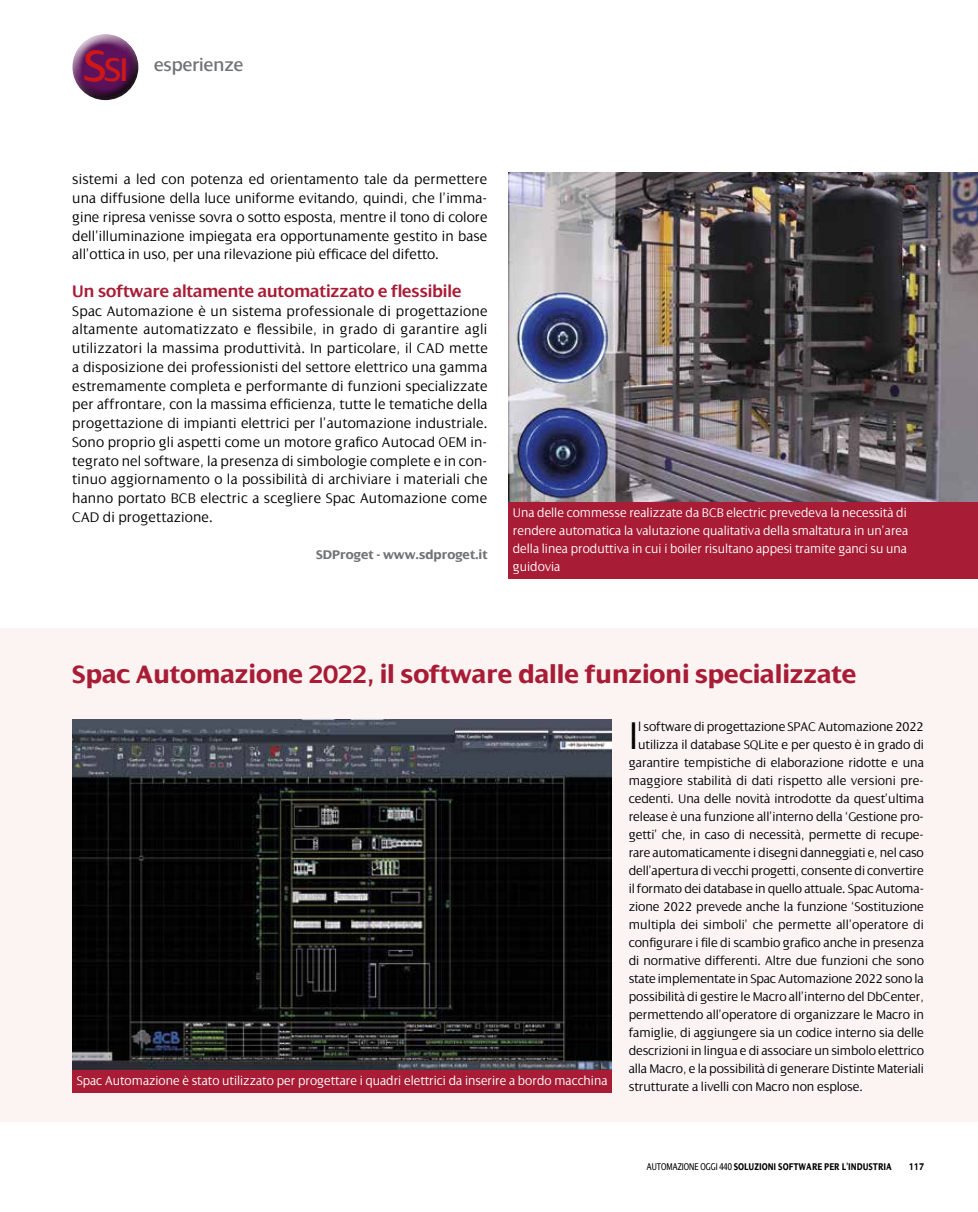
<style>
.page{position:relative;width:978px;height:1212px;background:#fff}
.page>*{position:absolute;margin:0;border:0;box-sizing:border-box;transform-origin:0 0}
.t1{font:300 41.7px "Dialog";color:#000}
.t2{font:700 27px "Dialog";color:#a81c35}
.t3{font:19.2px "Dialog";color:#717376}
.t4{font:600 18px "Dialog";color:#a81c35}
.t5{font:300 15px/18.8px "Dialog";letter-spacing:.005em;color:#000;text-align:justify}
.t6{font:300 13.5px "Dialog";letter-spacing:-.005em;color:#000}
.t7{font:300 13.5px/18px "Dialog";color:#fff;text-align:justify}
.t8{font:700 13.5px "Dialog";color:#717376}
.t9{font:700 condensed 10.5px "Dialog";color:#000}
.s1{font-size:47.1px;color:#cd1719}
.s2{font-size:35.4px;color:#cd1719}
.s3{font-weight:400}
</style>
<div class="page">
<div style="left:71px;top:34px;width:69px;height:47px;background:#fff;opacity:.75"></div>
<div style="left:71px;top:43px;width:69px;height:60px;background:#000;opacity:.75"></div>
<div style="left:0;top:628px;width:978px;height:494px;background:#fbf4f3"></div>
<img style="left:509px;top:172px;width:469px;height:330px">
<img style="left:72px;top:719px;width:540px;height:352px">
<div style="left:509px;top:502px;width:469px;height:76px;background:#a81c35"></div>
<div style="left:72px;top:1071px;width:540px;height:22px;background:#a81c35"></div>
<h3 class="t3" style="left:84px;top:54px;width:161px"><span class="s1">S</span><span class="s2">SI</span> esperienze</h3>
<p class="t5" style="left:72px;top:170px;width:417px">sistemi a led con potenza ed orientamento tale da permettere una diffusione della luce uniforme evitando, quindi, che l’imma&shy;gine ripresa venisse sovra o sotto esposta, mentre il tono di colore dell’illuminazione impiegata era opportunamente gestito in base all’ottica in uso, per una rilevazione più efficace del difetto.</p>
<h3 class="t4" style="left:72px;top:281px;width:391px">Un software altamente automatizzato e flessibile</h3>
<p class="t5" style="left:72px;top:302px;width:417px">Spac Automazione è un sistema professionale di progettazione altamente automatizzato e flessibile, in grado di garantire agli utilizzatori la massima produttività. In particolare, il CAD mette a disposizione dei professionisti del settore elettrico una gamma estremamente completa e performante di funzioni specializzate per affrontare, con la massima efficienza, tutte le tematiche della progettazione di impianti elettrici per l’automazione industriale.<br>Sono proprio gli aspetti come un motore grafico Autocad OEM in&shy;tegrato nel software, la presenza di simbologie complete e in con&shy;tinuo aggiornamento o la possibilità di archiviare i materiali che hanno portato BCB electric a scegliere Spac Automazione come CAD di progettazione.</p>
<p class="t8" style="left:316px;top:548px;width:173px">SDProget - www.sdproget.it</p>
<p class="t7" style="left:513px;top:503px;width:397px">Una delle commesse realizzate da BCB electric prevedeva la necessità di rendere automatica la valutazione qualitativa della smaltatura in un’area della linea produttiva in cui i boiler risultano appesi tramite ganci su una guidovia</p>
<h2 class="t2" style="left:72px;top:660px;width:786px">Spac Automazione 2022, il software dalle funzioni specializzate</h2>
<h1 class="t1" style="left:629px;top:713px;width:11px">I</h1>
<p class="t6" style="left:638px;top:719px;width:287px">l software di progettazione SPAC Automazione 2022</p>
<p class="t6" style="left:638px;top:737px;width:287px">utilizza il database SQLite e per questo è in grado di</p>
<p class="t6" style="left:629px;top:755px;width:297px">garantire tempistiche di elaborazione ridotte e una</p>
<p class="t6" style="left:629px;top:773px;width:297px">maggiore stabilità di dati rispetto alle versioni pre-</p>
<p class="t6" style="left:629px;top:791px;width:297px">cedenti. Una delle novità introdotte da quest’ultima</p>
<p class="t6" style="left:629px;top:809px;width:297px">release è una funzione all’interno della ‘Gestione pro-</p>
<p class="t6" style="left:629px;top:827px;width:297px">getti’ che, in caso di necessità, permette di recupe-</p>
<p class="t6" style="left:629px;top:845px;width:297px">rare automaticamente i disegni danneggiati e, nel caso</p>
<p class="t6" style="left:629px;top:863px;width:297px">dell’apertura di vecchi progetti, consente di convertire</p>
<p class="t6" style="left:629px;top:881px;width:297px">il formato dei database in quello attuale. Spac Automa-</p>
<p class="t6" style="left:629px;top:899px;width:297px">zione 2022 prevede anche la funzione ‘Sostituzione</p>
<p class="t6" style="left:629px;top:917px;width:297px">multipla dei simboli’ che permette all’operatore di</p>
<p class="t6" style="left:629px;top:935px;width:297px">configurare i file di scambio grafico anche in presenza</p>
<p class="t6" style="left:629px;top:953px;width:297px">di normative differenti. Altre due funzioni che sono</p>
<p class="t6" style="left:629px;top:971px;width:297px">state implementate in Spac Automazione 2022 sono la</p>
<p class="t6" style="left:629px;top:989px;width:297px">possibilità di gestire le Macro all’interno del DbCenter,</p>
<p class="t6" style="left:629px;top:1007px;width:297px">permettendo all’operatore di organizzare le Macro in</p>
<p class="t6" style="left:629px;top:1025px;width:297px">famiglie, di aggiungere sia un codice interno sia delle</p>
<p class="t6" style="left:629px;top:1043px;width:297px">descrizioni in lingua e di associare un simbolo elettrico</p>
<p class="t6" style="left:629px;top:1061px;width:297px">alla Macro, e la possibilità di generare Distinte Materiali</p>
<p class="t6" style="left:629px;top:1079px;width:236px">strutturate a livelli con Macro non esplose.</p>
<p class="t7" style="left:77px;top:1072px;width:532px">Spac Automazione è stato utilizzato per progettare i quadri elettrici da inserire a bordo macchina</p>
<p class="t9" style="left:647px;top:1161px;width:246px"><span class="s3">AUTOMAZIONE OGGI 440</span> SOLUZIONI SOFTWARE PER L’INDUSTRIA</p>
<p class="t9" style="left:909px;top:1161px;width:16px">117</p>
</div>
